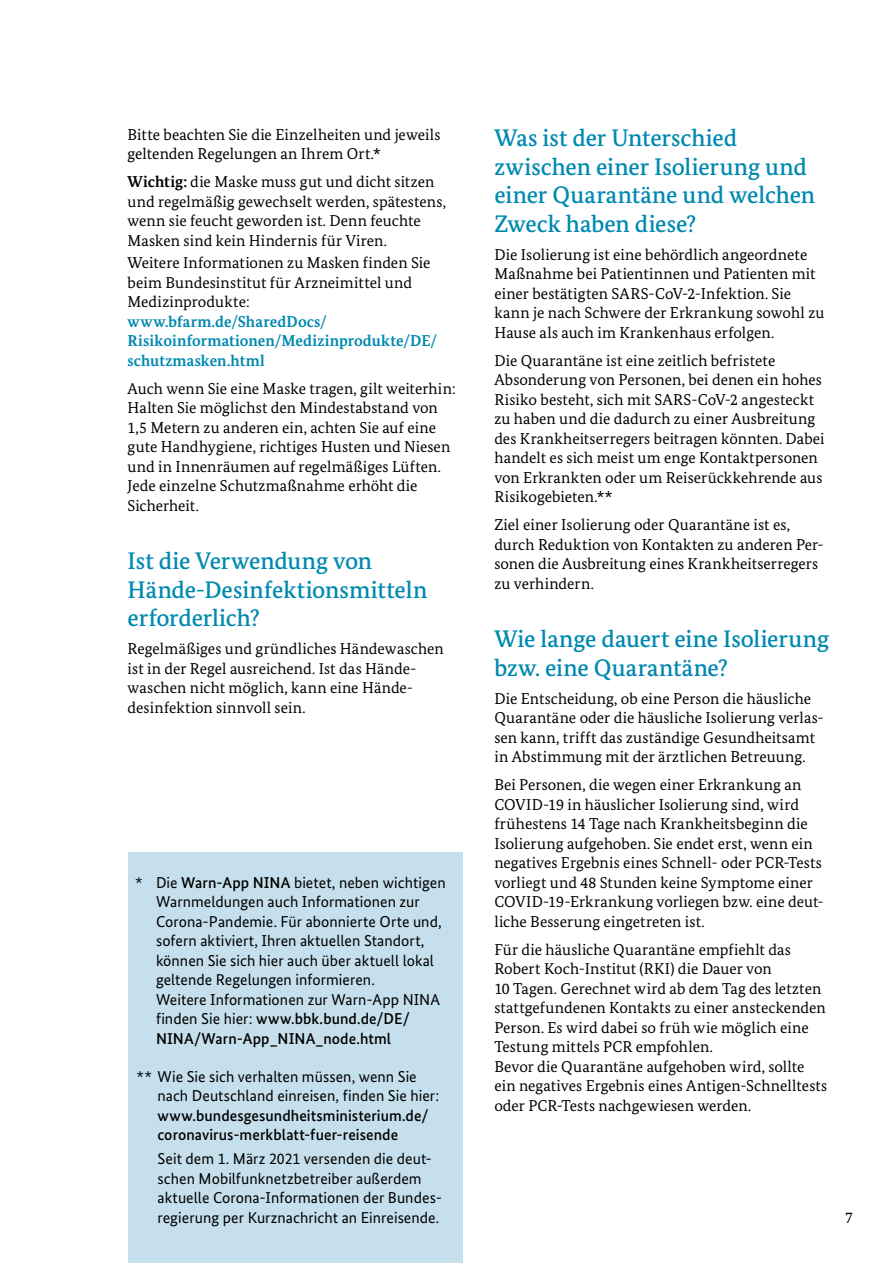
<style>
.page{position:relative;width:893px;height:1263px;background:#fff}
.page>*{position:absolute;margin:0;border:0;box-sizing:border-box;transform-origin:0 0}
.H3_Head_3_BMG{font:500 24px/28.5px "Bundes Serif";letter-spacing:-.005em;color:#0089b0}
.P_Fließ_BMG{font:15.75px/19.5px "Bundes Serif";letter-spacing:.005em;color:#000}
.P_Kasten_BMG{font:15.75px/19.5px "Bundes Sans";letter-spacing:.005em;color:#000}
.s1{font-weight:700}
.s2{font-weight:700;color:#0089b0}
.s3{font-weight:500}
</style>
<div class="page">
<div style="left:128px;top:853px;width:334px;height:410px;background:#c5e0ec"></div>
<p class="P_Fließ_BMG" style="left:128px;top:124px;width:315px">Bitte beachten Sie die Einzelheiten und jeweils geltenden Regelungen an Ihrem Ort.*</p>
<p class="P_Fließ_BMG" style="left:128px;top:172px;width:320px"><span class="s1">Wichtig:</span> die Maske muss gut und dicht sitzen und regelmäßig gewechselt werden, spätestens, wenn sie feucht geworden ist. Denn feuchte Masken sind kein Hindernis für Viren.</p>
<p class="P_Fließ_BMG" style="left:128px;top:253px;width:311px">Weitere Informationen zu Masken finden Sie beim Bundesinstitut für Arzneimittel und Medizinprodukte: <span class="s2">www.bfarm.de/SharedDocs/ Risikoinformationen/Medizinprodukte/DE/ schutzmasken.html</span></p>
<p class="P_Fließ_BMG" style="left:128px;top:378px;width:330px">Auch wenn Sie eine Maske tragen, gilt weiterhin:<br>Halten Sie möglichst den Mindestabstand von 1,5 Metern zu anderen ein, achten Sie auf eine gute Handhygiene, richtiges Husten und Niesen und in Innenräumen auf regelmäßiges Lüften.<br>Jede einzelne Schutzmaßnahme erhöht die Sicherheit.</p>
<h3 class="H3_Head_3_BMG" style="left:128px;top:546px;width:301px">Ist die Verwendung von<br>Hände-Desinfektionsmitteln erforderlich?</h3>
<p class="P_Fließ_BMG" style="left:128px;top:639px;width:318px">Regelmäßiges und gründliches Händewaschen ist in der Regel ausreichend. Ist das Hände&shy;waschen nicht möglich, kann eine Hände&shy;desinfektion sinnvoll sein.</p>
<p class="P_Kasten_BMG" style="left:156px;top:873px;width:291px;text-indent:-21px">* Die <span class="s3">Warn-App NINA</span> bietet, neben wichtigen Warnmeldungen auch Informationen zur Corona-Pandemie. Für abonnierte Orte und, sofern aktiviert, Ihren aktuellen Standort, können Sie sich hier auch über aktuell lokal geltende Regelungen informieren.<br>Weitere Informationen zur Warn-App NINA finden Sie hier: <span class="s3">www.bbk.bund.de/DE/ NINA/Warn-App_NINA_node.html</span></p>
<p class="P_Kasten_BMG" style="left:157px;top:1066px;width:283px;text-indent:-21px">** Wie Sie sich verhalten müssen, wenn Sie nach Deutschland einreisen, finden Sie hier: <span class="s3">www.bundesgesundheitsministerium.de/ coronavirus-merkblatt-fuer-reisende</span></p>
<p class="P_Kasten_BMG" style="left:157px;top:1149px;width:284px">Seit dem 1. März 2021 versenden die deut&shy;schen Mobilfunknetzbetreiber außerdem aktuelle Corona-Informationen der Bundes&shy;regierung per Kurznachricht an Einreisende.</p>
<h3 class="H3_Head_3_BMG" style="left:494px;top:123px;width:322px">Was ist der Unterschied zwischen einer Isolierung und einer Quarantäne und welchen<br>Zweck haben diese?</h3>
<p class="P_Fließ_BMG" style="left:494px;top:244px;width:332px">Die Isolierung ist eine behördlich angeordnete Maßnahme bei Patientinnen und Patienten mit einer bestätigten SARS-CoV-2-Infektion. Sie kann je nach Schwere der Erkrankung sowohl zu Hause als auch im Krankenhaus erfolgen.</p>
<p class="P_Fließ_BMG" style="left:494px;top:350px;width:332px">Die Quarantäne ist eine zeitlich befristete Absonderung von Personen, bei denen ein hohes Risiko besteht, sich mit SARS-CoV-2 angesteckt zu haben und die dadurch zu einer Ausbreitung des Krankheitserregers beitragen könnten. Dabei handelt es sich meist um enge Kontaktpersonen von Erkrankten oder um Reiserückkehrende aus Risikogebieten.**</p>
<p class="P_Fließ_BMG" style="left:494px;top:515px;width:331px">Ziel einer Isolierung oder Quarantäne ist es, durch Reduktion von Kontakten zu anderen Per&shy;sonen die Ausbreitung eines Krankheitserregers zu verhindern.</p>
<h3 class="H3_Head_3_BMG" style="left:494px;top:624px;width:336px">Wie lange dauert eine Isolierung bzw. eine Quarantäne?</h3>
<p class="P_Fließ_BMG" style="left:494px;top:688px;width:331px">Die Entscheidung, ob eine Person die häusliche Quarantäne oder die häusliche Isolierung verlas&shy;sen kann, trifft das zuständige Gesundheitsamt in Abstimmung mit der ärztlichen Betreuung.</p>
<p class="P_Fließ_BMG" style="left:494px;top:775px;width:331px">Bei Personen, die wegen einer Erkrankung an COVID-19 in häuslicher Isolierung sind, wird frühestens 14 Tage nach Krankheitsbeginn die Isolierung aufgehoben. Sie endet erst, wenn ein negatives Ergebnis eines Schnell- oder PCR-Tests vorliegt und 48 Stunden keine Symptome einer COVID-19-Erkrankung vorliegen bzw. eine deut&shy;liche Besserung eingetreten ist.</p>
<p class="P_Fließ_BMG" style="left:494px;top:939px;width:334px">Für die häusliche Quarantäne empfiehlt das Robert Koch-Institut (RKI) die Dauer von<br>10 Tagen. Gerechnet wird ab dem Tag des letzten stattgefundenen Kontakts zu einer ansteckenden Person. Es wird dabei so früh wie möglich eine Testung mittels PCR empfohlen.<br>Bevor die Quarantäne aufgehoben wird, sollte ein negatives Ergebnis eines Antigen-Schnelltests oder PCR-Tests nachgewiesen werden.</p>
<p class="P_Fließ_BMG" style="left:845px;top:1208px;width:9px">7</p>
</div>
